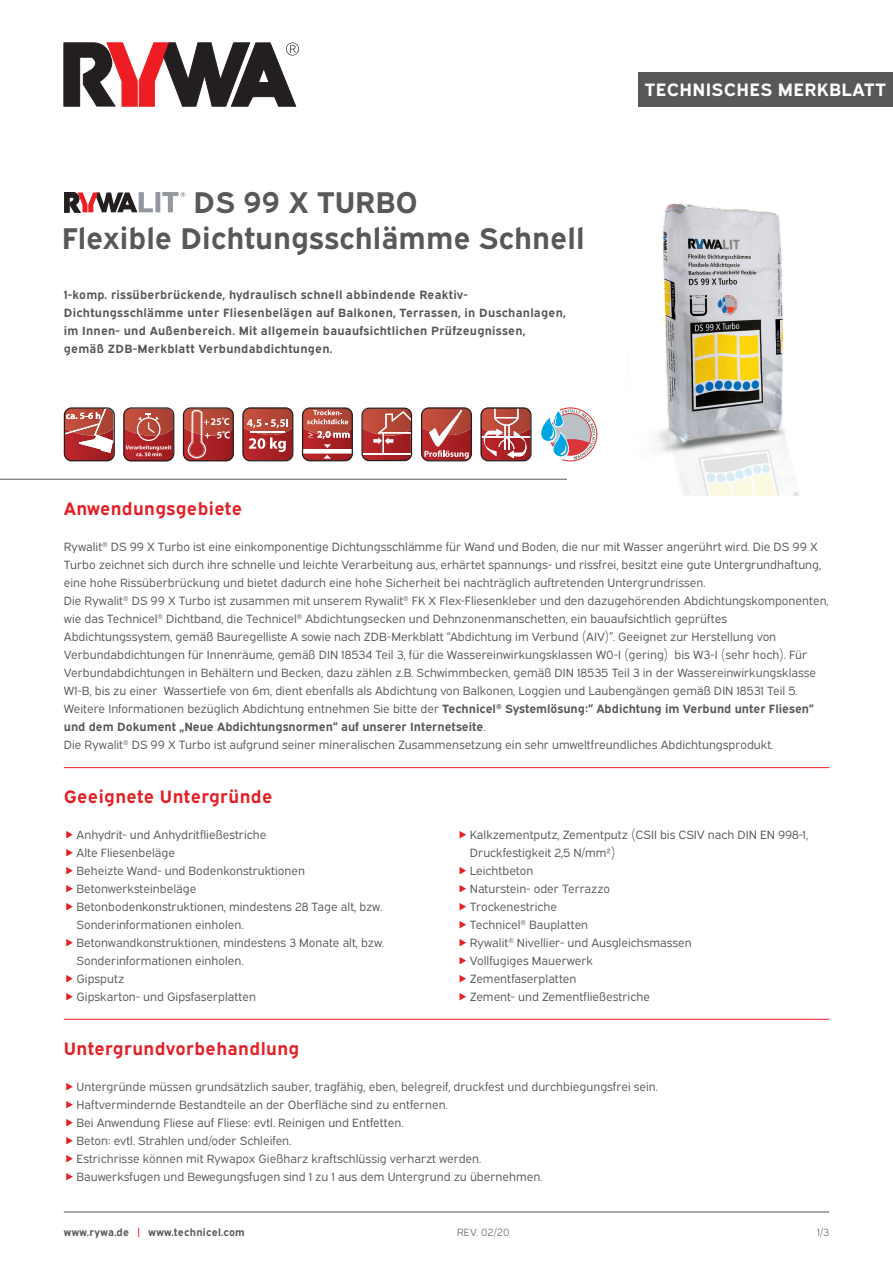
<style>
.page{position:relative;width:893px;height:1263px;background:#fff}
.page>*{position:absolute;margin:0;border:0;box-sizing:border-box;transform-origin:0 0}
.t1{font:700 30px/36px "Expressway Rg";color:#57585a}
.t2{font:700 18px "Expressway Rg";letter-spacing:.02em;color:#e41f25}
.t3{font:700 18px "Expressway Rg";letter-spacing:.02em;color:#fff}
.t4{font:12px/18px "Expressway Bk";color:#57585a}
.t5{font:700 12px/18px "Expressway Rg";letter-spacing:.02em;color:#57585a}
.t6{font:700 12px "Expressway Rg";color:#57585a}
.t7{font:700 10.5px "Expressway Rg";letter-spacing:.02em;color:#57585a}
.t8{font:10.5px "Expressway Lt";letter-spacing:.02em;color:#57585a}
.t9{font:700 condensed 8.7px "Myriad Pro";color:#fff}
.s1{font-family:"Expressway Rg";font-weight:700}
.s2{font-family:"Expressway Bk";font-weight:400}
.s3{color:#e41f25}
</style>
<div class="page">
<div style="left:638px;top:72px;width:255px;height:34px;background:#57585a"></div>
<hr style="left:64px;top:1212px;width:765px;height:1px;background:#57585a">
<svg style="left:64px;top:43px;width:235px;height:63px"></svg>
<img style="left:654px;top:202px;width:145px;height:293px">
<hr style="left:0;top:479px;width:567px;height:1px;background:#57585a">
<hr style="left:64px;top:767px;width:765px;height:1px;background:#e41f25">
<hr style="left:64px;top:1019px;width:765px;height:1px;background:#e41f25">
<svg style="left:64px;top:192px;width:89px;height:20px"></svg>
<div style="left:155px;top:192px;width:5px;height:20px;background:#93989e"></div>
<svg style="left:162px;top:192px;width:23px;height:20px"></svg>
<svg style="left:64px;top:407px;width:51px;height:54px"></svg>
<svg style="left:123px;top:407px;width:51px;height:54px;background:#af4b47"></svg>
<svg style="left:183px;top:407px;width:51px;height:54px;background:#af4c48"></svg>
<svg style="left:242px;top:407px;width:51px;height:54px;background:#b35550"></svg>
<svg style="left:302px;top:407px;width:51px;height:54px;background:#b65e5a"></svg>
<svg style="left:421px;top:407px;width:51px;height:54px;background:#b25551"></svg>
<svg style="left:361px;top:408px;width:51px;height:53px;background:#b2524d"></svg>
<svg style="left:480px;top:407px;width:52px;height:54px"></svg>
<svg style="left:541px;top:407px;width:56px;height:54px"></svg>
<h1 class="t1" style="left:62px;top:181px;width:524px;text-indent:132px">DS 99 X TURBO<br>Flexible Dichtungsschlämme Schnell</h1>
<p class="t5" style="left:64px;top:285px;width:504px">1-komp. rissüberbrückende, hydraulisch schnell abbindende Reaktiv-Dichtungsschlämme unter Fliesenbelägen auf Balkonen, Terrassen, in Duschanlagen, im Innen- und Außenbereich. Mit allgemein bauaufsichtlichen Prüfzeugnissen, gemäß ZDB-Merkblatt Verbundabdichtungen.</p>
<p class="t9" style="left:308px;top:428px;width:7px">&gt;_</p>
<h2 class="t3" style="left:645px;top:76px;width:243px">TECHNISCHES MERKBLATT</h2>
<h2 class="t2" style="left:64px;top:495px;width:180px">Anwendungsgebiete</h2>
<p class="t4" style="left:64px;top:537px;width:766px">Rywalit<sup>®</sup> DS 99 X Turbo ist eine einkomponentige Dichtungsschlämme für Wand und Boden, die nur mit Wasser angerührt wird. Die DS 99 X Turbo zeichnet sich durch ihre schnelle und leichte Verarbeitung aus, erhärtet spannungs- und rissfrei, besitzt eine gute Untergrundhaftung, eine hohe Rissüberbrückung und bietet dadurch eine hohe Sicherheit bei nachträglich auftretenden Untergrundrissen.<br>Die Rywalit<sup>®</sup> DS 99 X Turbo ist zusammen mit unserem Rywalit<sup>®</sup> FK X Flex-Fliesenkleber und den dazugehörenden Abdichtungskomponenten, wie das Technicel<sup>®</sup> Dichtband, die Technicel<sup>®</sup> Abdichtungsecken und Dehnzonenmanschetten, ein bauaufsichtlich geprüftes Abdichtungssystem, gemäß Bauregelliste A sowie nach ZDB-Merkblatt “Abdichtung im Verbund (AIV)”. Geeignet zur Herstellung von Verbundabdichtungen für Innenräume, gemäß DIN 18534 Teil 3, für die Wassereinwirkungsklassen W0-I (gering) bis W3-I (sehr hoch). Für Verbundabdichtungen in Behältern und Becken, dazu zählen z.B. Schwimmbecken, gemäß DIN 18535 Teil 3 in der Wassereinwirkungsklasse W1-B, bis zu einer Wassertiefe von 6m, dient ebenfalls als Abdichtung von Balkonen, Loggien und Laubengängen gemäß DIN 18531 Teil 5.<br>Weitere Informationen bezüglich Abdichtung entnehmen Sie bitte der <span class="s1">Technicel</span><sup>®</sup> <span class="s1">Systemlösung:“ Abdichtung im Verbund unter Fliesen“</span></p>
<p class="t6" style="left:64px;top:718px;width:423px">und dem Dokument „Neue Abdichtungsnormen“ auf unserer Internetseite<span class="s2">.</span></p>
<p class="t4" style="left:64px;top:735px;width:711px">Die Rywalit<sup>®</sup> DS 99 X Turbo ist aufgrund seiner mineralischen Zusammensetzung ein sehr umweltfreundliches Abdichtungsprodukt.</p>
<h2 class="t2" style="left:64px;top:783px;width:210px">Geeignete Untergründe</h2>
<p class="t4" style="left:77px;top:825px;width:309px">Anhydrit- und Anhydritfließestriche<br>Alte Fliesenbeläge<br>Beheizte Wand- und Bodenkonstruktionen Betonwerksteinbeläge<br>Betonbodenkonstruktionen, mindestens 28 Tage alt, bzw.<br>Sonderinformationen einholen.<br>Betonwandkonstruktionen, mindestens 3 Monate alt, bzw.<br>Sonderinformationen einholen.<br>Gipsputz<br>Gipskarton- und Gipsfaserplatten</p>
<p class="t4" style="left:470px;top:825px;width:340px">Kalkzementputz, Zementputz (CSII bis CSIV nach DIN EN 998-1,<br>Druckfestigkeit 2,5 N/mm²)<br>Leichtbeton<br>Naturstein- oder Terrazzo<br>Trockenestriche<br>Technicel<sup>®</sup> Bauplatten<br>Rywalit<sup>®</sup> Nivellier- und Ausgleichsmassen<br>Vollfugiges Mauerwerk<br>Zementfaserplatten<br>Zement- und Zementfließestriche</p>
<h2 class="t2" style="left:64px;top:1035px;width:237px">Untergrundvorbehandlung</h2>
<p class="t4" style="left:77px;top:1077px;width:583px">Untergründe müssen grundsätzlich sauber, tragfähig, eben, belegreif, druckfest und durchbiegungsfrei sein.<br>Haftvermindernde Bestandteile an der Oberfläche sind zu entfernen.<br>Bei Anwendung Fliese auf Fliese: evtl. Reinigen und Entfetten.<br>Beton: evtl. Strahlen und/oder Schleifen.<br>Estrichrisse können mit Rywapox Gießharz kraftschlüssig verharzt werden.<br>Bauwerksfugen und Bewegungsfugen sind 1 zu 1 aus dem Untergrund zu übernehmen.</p>
<p class="t7" style="left:64px;top:1223px;width:183px">www.rywa.de <span class="s3">|</span> www.technicel.com</p>
<p class="t8" style="left:457px;top:1224px;width:54px">REV. 02/20</p>
<p class="t8" style="left:817px;top:1224px;width:13px">1/3</p>
</div>
